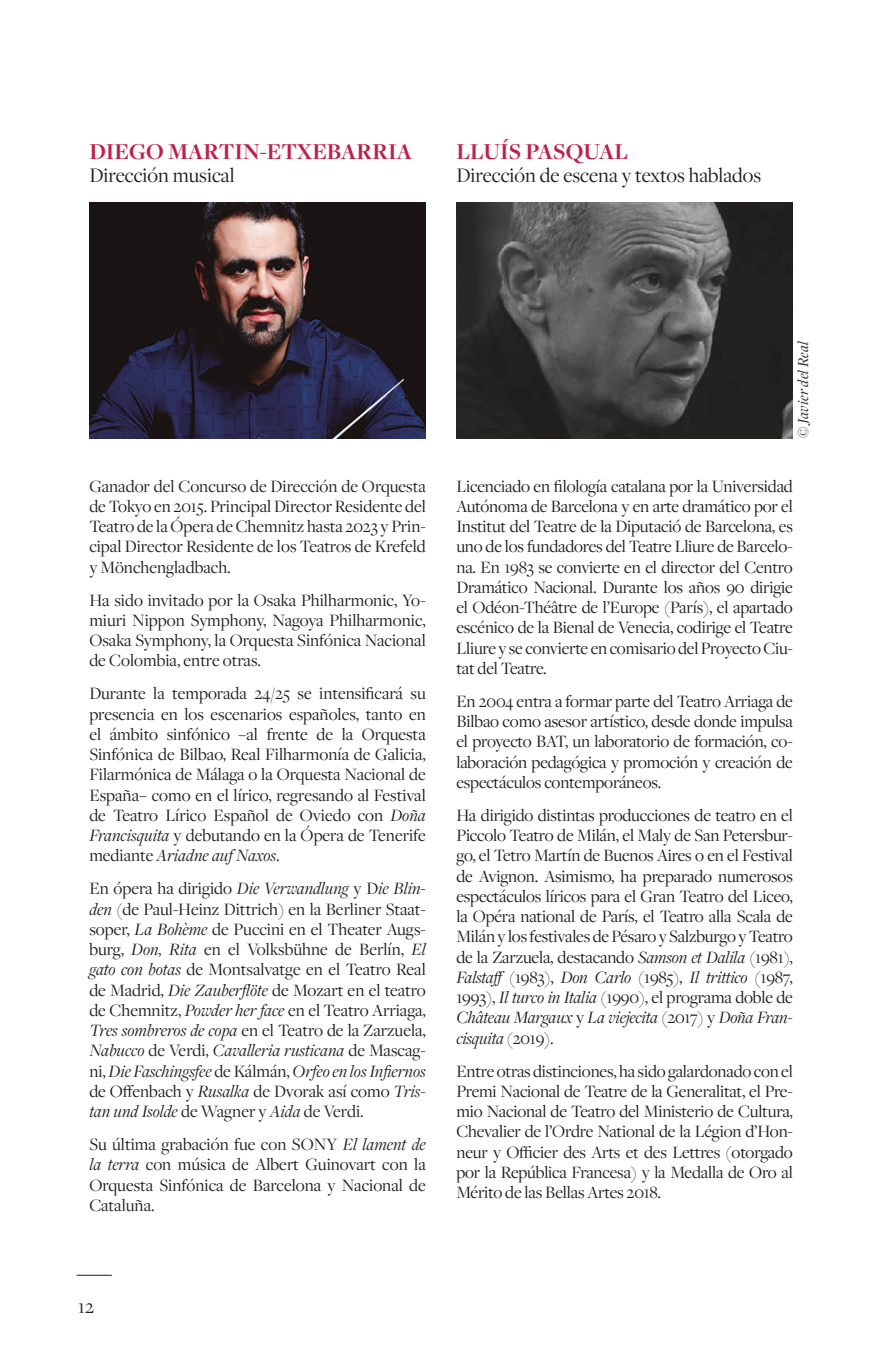
<style>
.page{position:relative;width:887px;height:1365px;background:#fff}
.page>*{position:absolute;margin:0;border:0;box-sizing:border-box;transform-origin:0 0}
.t1{font:700 23.62px "Freight Disp Pro";color:#bd204a}
.t2{font:21.38px "Freight Disp Pro";color:#1d1d1b}
.t3{font:20.25px "Freight Disp Pro";color:#1d1d1b}
.t4{font:18px/20.2px "Freight Disp Pro";letter-spacing:-.01em;color:#1d1d1b;text-align:justify}
.Image_Credit{font:italic 15.75px "Freight Disp Pro";letter-spacing:.015em;color:#1d1d1b}
.s1{font-style:italic}
</style>
<div class="page">
<hr style="left:77px;top:1275px;width:35px;height:1px;background:#1d1d1b">
<img style="left:89px;top:202px;width:337px;height:236px">
<img style="left:456px;top:202px;width:336px;height:236px">
<p class="t1" style="left:89px;top:136px;width:324px">DIEGO MARTIN-ETXEBARRIA</p>
<p class="t2" style="left:89px;top:162px;width:147px">Dirección musical</p>
<p class="t1" style="left:456px;top:136px;width:173px">LLUÍS PASQUAL</p>
<p class="t2" style="left:456px;top:162px;width:306px">Dirección de escena y textos hablados</p>
<p class="t4" style="left:89px;top:475px;width:338px">Ganador del Concurso de Dirección de Orquesta de Tokyo en 2015. Principal Director Residente del Teatro de la Ópera de Chemnitz hasta 2023 y Prin&shy;cipal Director Residente de los Teatros de Krefeld y Mönchengladbach.</p>
<p class="t4" style="left:89px;top:589px;width:338px">Ha sido invitado por la Osaka Philharmonic, Yo&shy;miuri Nippon Symphony, Nagoya Philharmonic, Osaka Symphony, la Orquesta Sinfónica Nacional de Colombia, entre otras.</p>
<p class="t4" style="left:89px;top:683px;width:338px">Durante la temporada 24/25 se intensificará su presencia en los escenarios españoles, tanto en el ámbito sinfónico –al frente de la Orquesta Sinfónica de Bilbao, Real Filharmonía de Galicia, Filarmónica de Málaga o la Orquesta Nacional de España– como en el lírico, regresando al Festival de Teatro Lírico Español de Oviedo con <span class="s1">Doña Francisquita</span> y debutando en la Ópera de Tenerife mediante <span class="s1">Ariadne auf Naxos</span>.</p>
<p class="t4" style="left:89px;top:878px;width:338px">En ópera ha dirigido <span class="s1">Die Verwandlung</span> y D<span class="s1">ie Blin&shy;den</span> (de Paul-Heinz Dittrich) en la Berliner Staat&shy;soper, <span class="s1">La Bohème</span> de Puccini en el Theater Augs&shy;burg, <span class="s1">Don, Rita</span> en el Volksbühne de Berlín, <span class="s1">El gato con botas</span> de Montsalvatge en el Teatro Real de Madrid, <span class="s1">Die Zauberflöte</span> de Mozart en el teatro de Chemnitz, <span class="s1">Powder her face</span> en el Teatro Arriaga, <span class="s1">Tres sombreros de copa</span> en el Teatro de la Zarzuela, <span class="s1">Nabucco</span> de Verdi, <span class="s1">Cavalleria rusticana</span> de Mascag&shy;ni, <span class="s1">Die Faschingsfee</span> de Kálmán, <span class="s1">Orfeo en los Infiernos </span>de Offenbach y <span class="s1">Rusalka</span> de Dvorak así como <span class="s1">Tris&shy;tan und Isolde</span> de Wagner y <span class="s1">Aida</span> de Verdi.</p>
<p class="t4" style="left:89px;top:1134px;width:338px">Su última grabación fue con SONY <span class="s1">El lament de la terra</span> con música de Albert Guinovart con la Orquesta Sinfónica de Barcelona y Nacional de Cataluña.</p>
<p class="Image_Credit" style="left:792px;top:438px;width:99px;rotate:-90deg">© Javier del Real</p>
<p class="t4" style="left:456px;top:475px;width:338px">Licenciado en filología catalana por la Universidad Autónoma de Barcelona y en arte dramático por el Institut del Teatre de la Diputació de Barcelona, es uno de los fundadores del Teatre Lliure de Barcelo&shy;na. En 1983 se convierte en el director del Centro Dramático Nacional. Durante los años 90 dirigie el Odéon-Théâtre de l’Europe (París), el apartado escénico de la Bienal de Venecia, codirige el Teatre Lliure y se convierte en comisario del Proyecto Ciu&shy;tat del Teatre.</p>
<p class="t4" style="left:456px;top:690px;width:338px">En 2004 entra a formar parte del Teatro Arriaga de Bilbao como asesor artístico, desde donde impulsa el proyecto BAT, un laboratorio de formación, co&shy;laboración pedagógica y promoción y creación de espectáculos contemporáneos.</p>
<p class="t4" style="left:456px;top:804px;width:338px">Ha dirigido distintas producciones de teatro en el Piccolo Teatro de Milán, el Maly de San Petersbur&shy;go, el Tetro Martín de Buenos Aires o en el Festival de Avignon. Asimismo, ha preparado numerosos espectáculos líricos para el Gran Teatro del Liceo, la Opéra national de París, el Teatro alla Scala de Milán y los festivales de Pésaro y Salzburgo y Teatro de la Zarzuela, destacando <span class="s1">Samson et Dalila</span> (1981), <span class="s1">Falstaff</span> (1983), <span class="s1">Don Carlo</span> (1985), <span class="s1">Il trittico</span> (1987, 1993), <span class="s1">Il turco in Italia</span> (1990), el programa doble de <span class="s1">Château Margaux</span> y <span class="s1">La viejecita</span> (2017) y <span class="s1">Doña Fran&shy;cisquita</span> (2019).</p>
<p class="t4" style="left:456px;top:1060px;width:338px">Entre otras distinciones, ha sido galardonado con el Premi Nacional de Teatre de la Generalitat, el Pre&shy;mio Nacional de Teatro del Ministerio de Cultura, Chevalier de l’Ordre National de la Légion d’Hon&shy;neur y Officier des Arts et des Lettres (otorgado por la República Francesa) y la Medalla de Oro al Mérito de las Bellas Artes 2018.</p>
<p class="t3" style="left:78px;top:1293px;width:17px">12</p>
</div>
